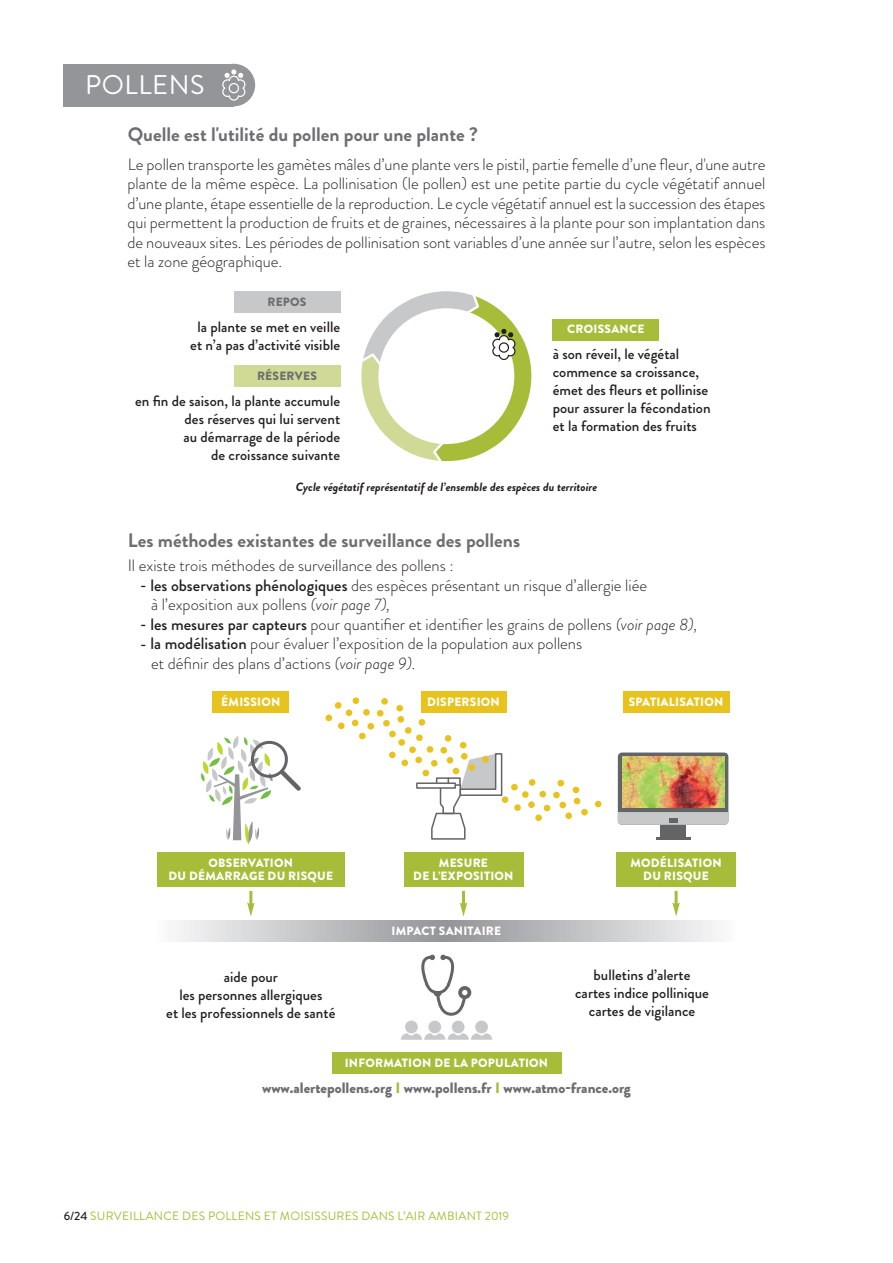
<style>
.page{position:relative;width:893px;height:1263px;background:#fff}
.page>*{position:absolute;margin:0;border:0;box-sizing:border-box;transform-origin:0 0}
.t1{font:27px "Brandon Grotesque";letter-spacing:.02em;color:#fff}
.t2{font:700 19.5px "Brandon Grotesque";color:#6d6e70}
.t3{font:300 16.5px/19.5px "Brandon Grotesque";color:#231f20}
.t4{font:500 15px/18px "Brandon Grotesque";color:#231f20;text-align:center}
.t5{font:900 15px "Brandon Grotesque";color:#6d6e70}
.t6{font:900 12px/13.5px "Brandon Grotesque";letter-spacing:.02em;color:#fff;text-align:center}
.t7{font:italic 700 12px "Brandon Grotesque";color:#231f20}
.t8{font:12px "Brandon Grotesque";letter-spacing:.02em;color:#a7bd39}
.t9{font:900 12px "Brandon Grotesque";letter-spacing:.02em;color:#6d6e70}
.s1{font-weight:500}
.s2{font-style:italic}
.s3{color:#a7bd39}
.s4{font-weight:500;color:#231f20}
</style>
<div class="page">
<div style="left:553px;top:319px;width:106px;height:21px;background:#a7bd39"></div>
<div style="left:234px;top:291px;width:106px;height:22px;background:#c6c8ca"></div>
<div style="left:234px;top:366px;width:106px;height:21px;background:#d0d996"></div>
<svg style="left:361px;top:291px;width:171px;height:170px"></svg>
<div style="left:213px;top:691px;width:76px;height:21px;background:#e8c31e"></div>
<div style="left:157px;top:853px;width:187px;height:34px;background:#a7bd39"></div>
<div style="left:404px;top:853px;width:119px;height:34px;background:#a7bd39"></div>
<div style="left:332px;top:1052px;width:229px;height:22px;background:#a7bd39"></div>
<svg style="left:201px;top:736px;width:100px;height:108px"></svg>
<div style="left:416px;top:782px;width:40px;height:7px;border:2px solid #636466"></div>
<div style="left:363px;top:709px;width:7px;height:7px;background:#e8c31e;border-radius:50%"></div>
<div style="left:325px;top:715px;width:7px;height:6px;background:#e8c31e;border-radius:50%"></div>
<div style="left:353px;top:697px;width:6px;height:7px;background:#e8c31e;border-radius:50%"></div>
<div style="left:381px;top:698px;width:7px;height:7px;background:#e8c31e;border-radius:50%"></div>
<div style="left:377px;top:710px;width:7px;height:6px;background:#e8c31e;border-radius:50%"></div>
<div style="left:383px;top:720px;width:7px;height:6px;background:#e8c31e;border-radius:50%"></div>
<div style="left:396px;top:705px;width:7px;height:6px;background:#e8c31e;border-radius:50%"></div>
<div style="left:397px;top:716px;width:7px;height:7px;background:#e8c31e;border-radius:50%"></div>
<div style="left:405px;top:727px;width:7px;height:7px;background:#e8c31e;border-radius:50%"></div>
<div style="left:389px;top:731px;width:7px;height:6px;background:#e8c31e;border-radius:50%"></div>
<div style="left:419px;top:719px;width:6px;height:7px;background:#e8c31e;border-radius:50%"></div>
<div style="left:359px;top:733px;width:7px;height:6px;background:#e8c31e;border-radius:50%"></div>
<div style="left:338px;top:722px;width:7px;height:7px;background:#e8c31e;border-radius:50%"></div>
<div style="left:335px;top:702px;width:6px;height:7px;background:#e8c31e;border-radius:50%"></div>
<div style="left:346px;top:709px;width:6px;height:7px;background:#e8c31e;border-radius:50%"></div>
<svg style="left:352px;top:720px;width:6px;height:6px"></svg>
<div style="left:367px;top:723px;width:7px;height:6px;background:#e8c31e;border-radius:50%"></div>
<div style="left:539px;top:791px;width:7px;height:6px;background:#e8c31e;border-radius:50%"></div>
<div style="left:502px;top:796px;width:6px;height:7px;background:#e8c31e;border-radius:50%"></div>
<div style="left:529px;top:779px;width:6px;height:7px;background:#e8c31e;border-radius:50%"></div>
<div style="left:557px;top:780px;width:7px;height:6px;background:#e8c31e;border-radius:50%"></div>
<div style="left:553px;top:792px;width:7px;height:6px;background:#e8c31e;border-radius:50%"></div>
<div style="left:559px;top:802px;width:7px;height:6px;background:#e8c31e;border-radius:50%"></div>
<svg style="left:573px;top:787px;width:7px;height:17px"></svg>
<div style="left:581px;top:809px;width:7px;height:6px;background:#e8c31e;border-radius:50%"></div>
<div style="left:565px;top:812px;width:7px;height:7px;background:#e8c31e;border-radius:50%"></div>
<svg style="left:595px;top:801px;width:6px;height:6px"></svg>
<div style="left:535px;top:814px;width:7px;height:7px;background:#e8c31e;border-radius:50%"></div>
<div style="left:514px;top:804px;width:7px;height:7px;background:#e8c31e;border-radius:50%"></div>
<div style="left:511px;top:784px;width:7px;height:6px;background:#e8c31e;border-radius:50%"></div>
<div style="left:522px;top:791px;width:7px;height:7px;background:#e8c31e;border-radius:50%"></div>
<div style="left:528px;top:801px;width:7px;height:7px;background:#e8c31e;border-radius:50%"></div>
<svg style="left:544px;top:805px;width:6px;height:6px"></svg>
<div style="left:427px;top:746px;width:6px;height:7px;background:#e8c31e;border-radius:50%"></div>
<div style="left:389px;top:752px;width:7px;height:6px;background:#e8c31e;border-radius:50%"></div>
<div style="left:416px;top:734px;width:7px;height:7px;background:#e8c31e;border-radius:50%"></div>
<div style="left:445px;top:735px;width:6px;height:7px;background:#e8c31e;border-radius:50%"></div>
<svg style="left:430px;top:742px;width:73px;height:98px"></svg>
<div style="left:482px;top:756px;width:7px;height:7px;background:#e8c31e;border-radius:50%"></div>
<div style="left:422px;top:770px;width:7px;height:6px;background:#e8c31e;border-radius:50%"></div>
<div style="left:401px;top:759px;width:7px;height:7px;background:#e8c31e;border-radius:50%"></div>
<div style="left:398px;top:739px;width:7px;height:7px;background:#e8c31e;border-radius:50%"></div>
<div style="left:409px;top:746px;width:7px;height:7px;background:#e8c31e;border-radius:50%"></div>
<div style="left:415px;top:757px;width:7px;height:6px;background:#e8c31e;border-radius:50%"></div>
<div style="left:431px;top:760px;width:7px;height:6px;background:#e8c31e;border-radius:50%"></div>
<hr style="left:656px;top:837px;width:34px;height:2px;background:#636466">
<div style="left:660px;top:820px;width:26px;height:17px;background:#636466"></div>
<div style="left:618px;top:752px;width:110px;height:73px;background:#636466;border-radius:4px"></div>
<img style="left:622px;top:757px;width:102px;height:51px">
<svg style="left:618px;top:812px;width:110px;height:13px"></svg>
<div style="left:421px;top:691px;width:85px;height:21px;background:#e8c31e"></div>
<div style="left:623px;top:691px;width:106px;height:21px;background:#e8c31e"></div>
<div style="left:617px;top:853px;width:119px;height:34px;background:#a7bd39"></div>
<div style="left:452px;top:1020px;width:13px;height:13px;background:#c6c8ca;border-radius:50%"></div>
<div style="left:475px;top:1020px;width:13px;height:13px;background:#c6c8ca;border-radius:50%"></div>
<div style="left:405px;top:1020px;width:13px;height:13px;background:#c6c8ca;border-radius:50%"></div>
<div style="left:428px;top:1020px;width:13px;height:13px;background:#c6c8ca;border-radius:50%"></div>
<svg style="left:401px;top:1033px;width:91px;height:7px"></svg>
<div style="left:458px;top:986px;width:13px;height:13px;border:2px solid #636466;border-radius:50%"></div>
<svg style="left:421px;top:954px;width:47px;height:62px"></svg>
<hr style="left:249px;top:891px;width:3px;height:14px;background:#a7bd39">
<svg style="left:247px;top:902px;width:8px;height:14px"></svg>
<hr style="left:462px;top:891px;width:3px;height:14px;background:#a7bd39">
<svg style="left:460px;top:902px;width:7px;height:14px"></svg>
<hr style="left:675px;top:891px;width:3px;height:14px;background:#a7bd39">
<svg style="left:672px;top:902px;width:8px;height:14px"></svg>
<div style="left:64px;top:64px;width:170px;height:42px;background:#939598"></div>
<div style="left:213px;top:64px;width:42px;height:42px;background:#939598;border-radius:50%"></div>
<svg style="left:222px;top:69px;width:24px;height:32px"></svg>
<h1 class="t1" style="left:85px;top:75px;width:121px">POLLENS</h1>
<p class="t2" style="left:128px;top:127px;width:352px">Quelle est l'utilité du pollen pour une plante ?</p>
<p class="t3" style="left:128px;top:156px;width:639px;text-align:justify">Le pollen transporte les gamètes mâles d’une plante vers le pistil, partie femelle d’une fleur, d'une autre plante de la même espèce. La pollinisation (le pollen) est une petite partie du cycle végétatif annuel d’une plante, étape essentielle de la reproduction. Le cycle végétatif annuel est la succession des étapes qui permettent la production de fruits et de graines, nécessaires à la plante pour son implantation dans de nouveaux sites. Les périodes de pollinisation sont variables d’une année sur l’autre, selon les espèces et la zone géographique.</p>
<p class="t9" style="left:267px;top:297px;width:41px">REPOS</p>
<p class="t4" style="left:190px;top:319px;width:151px">la plante se met en veille et n’a pas d’activité visible</p>
<p class="t9" style="left:257px;top:372px;width:61px">RÉSERVES</p>
<p class="t4" style="left:135px;top:393px;width:207px;text-align:right">en fin de saison, la plante accumule des réserves qui lui servent<br>au démarrage de la période<br>de croissance suivante</p>
<p class="t6" style="left:567px;top:324px;width:79px">CROISSANCE</p>
<p class="t4" style="left:553px;top:347px;width:159px;text-align:left">à son réveil, le végétal commence sa croissance, émet des fleurs et pollinise pour assurer la fécondation et la formation des fruits</p>
<p class="t7" style="left:296px;top:482px;width:303px">Cycle végétatif représentatif de l’ensemble des espèces du territoire</p>
<p class="t2" style="left:128px;top:533px;width:394px">Les méthodes existantes de surveillance des pollens</p>
<p class="t3" style="left:128px;top:558px;width:328px">Il existe trois méthodes de surveillance des pollens :</p>
<p class="t3" style="left:151px;top:577px;width:498px;text-indent:-11px"><span class="s1">- les observations phénologiques</span> des espèces présentant un risque d’allergie liée à l’exposition aux pollens <span class="s2">(voir page 7),</span></p>
<p class="t3" style="left:140px;top:616px;width:558px"><span class="s1">- les mesures par capteurs</span> pour quantifier et identifier les grains de pollens <span class="s2">(voir page 8),</span></p>
<p class="t3" style="left:151px;top:636px;width:433px;text-indent:-11px"><span class="s1">- la modélisation</span> pour évaluer l’exposition de la population aux pollens et définir des plans d’actions <span class="s2">(voir page 9).</span></p>
<p class="t6" style="left:221px;top:696px;width:61px">ÉMISSION</p>
<p class="t6" style="left:427px;top:696px;width:74px">DISPERSION</p>
<p class="t6" style="left:629px;top:696px;width:96px">SPATIALISATION</p>
<p class="t6" style="left:168px;top:857px;width:166px">OBSERVATION<br>DU DÉMARRAGE DU RISQUE</p>
<p class="t6" style="left:413px;top:857px;width:102px">MESURE<br>DE L’EXPOSITION</p>
<p class="t6" style="left:392px;top:925px;width:111px">IMPACT SANITAIRE</p>
<p class="t4" style="left:166px;top:970px;width:171px">aide pour<br>les personnes allergiques<br>et les professionnels de santé</p>
<p class="t6" style="left:345px;top:1057px;width:205px">INFORMATION DE LA POPULATION</p>
<p class="t6" style="left:630px;top:857px;width:93px">MODÉLISATION<br>DU RISQUE</p>
<p class="t4" style="left:575px;top:967px;width:135px">bulletins d’alerte cartes indice pollinique cartes de vigilance</p>
<p class="t5" style="left:262px;top:1082px;width:370px">www.alertepollens.org <span class="s3">I</span> www.pollens.fr <span class="s3">I</span> www.atmo-france.org</p>
<p class="t8" style="left:64px;top:1212px;width:447px"><span class="s4">6/24</span> SURVEILLANCE DES POLLENS ET MOISISSURES DANS L’AIR AMBIANT 2019</p>
</div>
